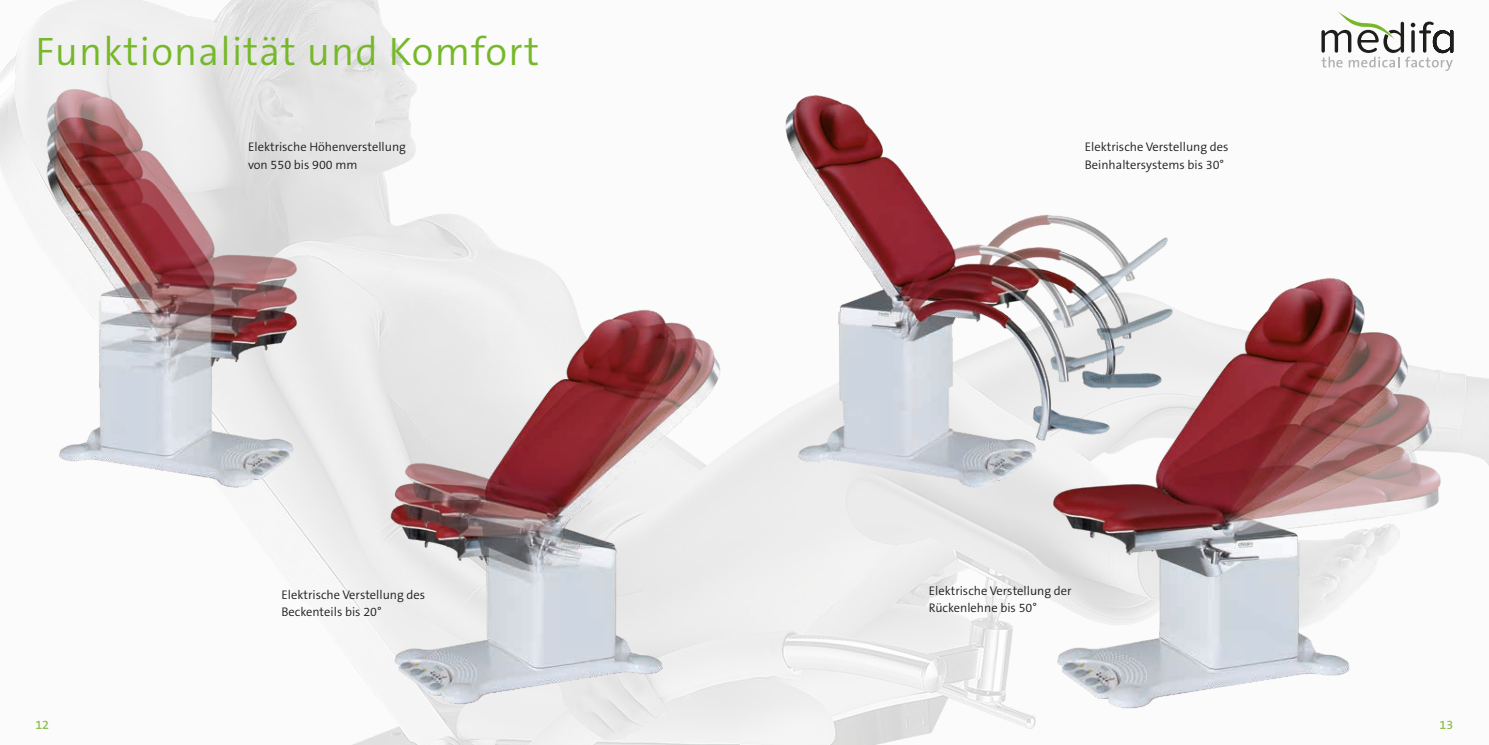
<style>
.page{position:relative;width:1489px;height:745px;background:#fff}
.page>*{position:absolute;margin:0;border:0;box-sizing:border-box;transform-origin:0 0}
.t1{font:300 40px "The Sans B W4";letter-spacing:.03em;color:#76b82a}
.t2{font:300 12.5px/17.5px "The Sans B W4";color:#1d1d1b}
.t3{font:600 12.5px "The Sans B W6";color:#76b82a}
</style>
<div class="page">
<img style="left:0;top:0;width:1488px;height:744px">
<img style="left:730px;top:88px;width:472px;height:426px">
<svg style="left:1321px;top:11px;width:132px;height:60px"></svg>
<img style="left:993px;top:239px;width:460px;height:476px">
<img style="left:0;top:89px;width:345px;height:399px">
<img style="left:351px;top:274px;width:425px;height:467px">
<h1 class="t1" style="left:35px;top:26px;width:505px">Funktionalität und Komfort</h1>
<p class="t2" style="left:248px;top:138px;width:159px">Elektrische Höhenverstellung von 550 bis 900 mm</p>
<p class="t2" style="left:281px;top:585px;width:145px">Elektrische Verstellung des<br>Beckenteils bis 20°</p>
<p class="t2" style="left:1084px;top:138px;width:145px">Elektrische Verstellung des<br>Beinhaltersystems bis 30°</p>
<p class="t2" style="left:928px;top:581px;width:144px">Elektrische Verstellung der<br>Rückenlehne bis 50°</p>
<p class="t3" style="left:35px;top:716px;width:15px">12</p>
<p class="t3" style="left:1439px;top:716px;width:15px">13</p>
</div>
